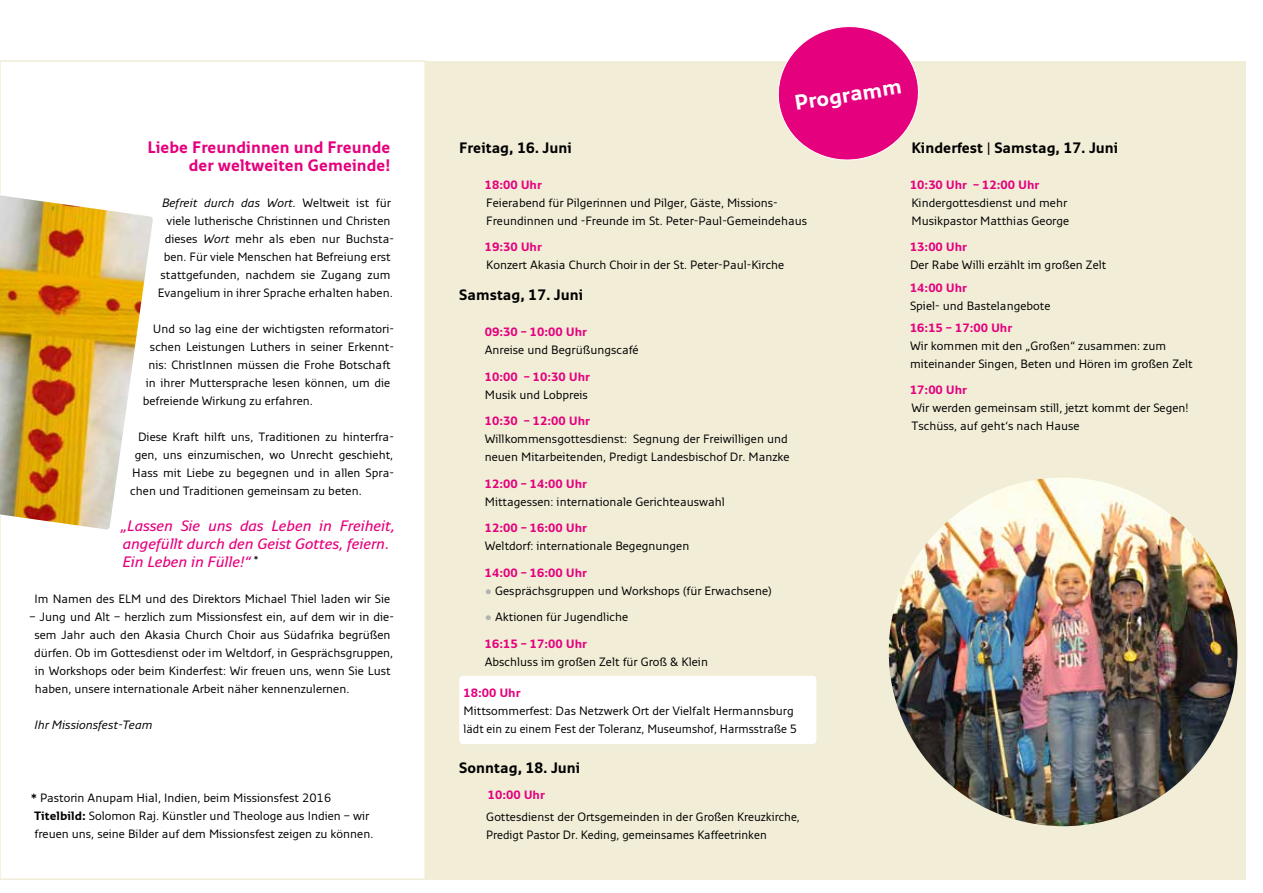
<style>
.page{position:relative;width:1263px;height:893px;background:#fff}
.page>*{position:absolute;margin:0;border:0;box-sizing:border-box;transform-origin:0 0}
.t1{font:700 21px "Monitor";color:#fff}
.t2{font:700 16.5px/18px "Monitor";color:#e5007d;text-align:right;scale:.96 1}
.t3{font:italic 600 15px/18px "Monitor";color:#e5007d}
.t4{font:700 15px "Monitor";color:#000;scale:.96 1}
.t5{font:12px/18px "Monitor";color:#000}
.t6{font:700 12px "Monitor";color:#e5007d}
.t7{font:italic 12px "Monitor";color:#000}
.s1{font-style:italic}
.s2{font-weight:700}
.s3{color:#b1b2b3}
.s4{font-weight:400}
</style>
<div class="page">
<div style="left:425px;top:61px;width:425px;height:818px;background:#f1edd7"></div>
<div style="left:459px;top:676px;width:357px;height:68px;background:#fff;border-radius:4px"></div>
<div style="left:850px;top:61px;width:396px;height:818px;background:#f1edd7"></div>
<svg style="left:778px;top:26px;width:141px;height:135px"></svg>
<img style="left:0;top:192px;width:153px;height:340px">
<img style="left:889px;top:477px;width:348px;height:349px;border-radius:174px">
<h2 class="t2" style="left:148px;top:137px;width:255px">Liebe Freundinnen und Freunde der weltweiten Gemeinde!</h2>
<p class="t5" style="left:158px;top:193px;width:238px;text-align:center"><span class="s1">Befreit durch das Wort.</span> Weltweit ist für viele lutherische Christinnen und Christen dieses <span class="s1">Wort</span> mehr als eben nur Buchsta&shy;ben. Für viele Menschen hat Befreiung erst stattgefunden, nachdem sie Zugang zum Evangelium in ihrer Sprache erhalten haben.</p>
<p class="t5" style="left:153px;top:319px;width:243px">Und so lag eine der wichtigsten reformatori-</p>
<p class="t5" style="left:150px;top:337px;width:245px">schen Leistungen Luthers in seiner Erkennt-</p>
<p class="t5" style="left:148px;top:355px;width:244px">nis: ChristInnen müssen die Frohe Botschaft</p>
<p class="t5" style="left:146px;top:373px;width:246px">in ihrer Muttersprache lesen können, um die</p>
<p class="t5" style="left:143px;top:391px;width:172px">befreiende Wirkung zu erfahren.</p>
<p class="t5" style="left:138px;top:427px;width:257px">Diese Kraft hilft uns, Traditionen zu hinterfra-</p>
<p class="t5" style="left:135px;top:445px;width:260px">gen, uns einzumischen, wo Unrecht geschieht,</p>
<p class="t5" style="left:132px;top:463px;width:263px">Hass mit Liebe zu begegnen und in allen Spra-</p>
<p class="t5" style="left:130px;top:481px;width:233px">chen und Traditionen gemeinsam zu beten.</p>
<p class="t3" style="left:120px;top:516px;width:276px">„Lassen Sie uns das Leben in Freiheit, angefüllt durch den Geist Gottes, feiern.<br>Ein Leben in Fülle!“ <sup>*</sup></p>
<p class="t5" style="left:35px;top:589px;width:357px">Im Namen des ELM und des Direktors Michael Thiel laden wir Sie</p>
<p class="t5" style="left:34px;top:607px;width:361px;text-indent:-5px">– Jung und Alt – herzlich zum Missionsfest ein, auf dem wir in die&shy;sem Jahr auch den Akasia Church Choir aus Südafrika begrüßen dürfen. Ob im Gottesdienst oder im Weltdorf, in Gesprächsgruppen, in Workshops oder beim Kinderfest: Wir freuen uns, wenn Sie Lust haben, unsere internationale Arbeit näher kennenzulernen.</p>
<p class="t7" style="left:35px;top:717px;width:120px">Ihr Missionsfest-Team</p>
<p class="t5" style="left:31px;top:788px;width:344px"><span class="s2">*</span> Pastorin Anupam Hial, Indien, beim Missionsfest 2016<br><span class="s2">Titelbild:</span> Solomon Raj. Künstler und Theologe aus Indien – wir freuen uns, seine Bilder auf dem Missionsfest zeigen zu können.</p>
<h1 class="t1" style="left:792px;top:90px;width:110px;rotate:-9deg">Programm</h1>
<p class="t4" style="left:459px;top:138px;width:119px">Freitag, 16. Juni</p>
<p class="t6" style="left:485px;top:177px;width:59px">18:00 Uhr</p>
<p class="t5" style="left:486px;top:193px;width:322px">Feierabend für Pilgerinnen und Pilger, Gäste, Missions-<br>Freundinnen und -Freunde im St. Peter-Paul-Gemeindehaus</p>
<p class="t6" style="left:485px;top:240px;width:59px">19:30 Uhr</p>
<p class="t5" style="left:486px;top:256px;width:300px">Konzert Akasia Church Choir in der St. Peter-Paul-Kirche</p>
<p class="t4" style="left:459px;top:285px;width:131px">Samstag, 17. Juni</p>
<p class="t6" style="left:485px;top:324px;width:104px">09:30 – 10:00 Uhr</p>
<p class="t5" style="left:485px;top:340px;width:155px">Anreise und Begrüßungscafé</p>
<p class="t6" style="left:485px;top:369px;width:107px">10:00 – 10:30 Uhr</p>
<p class="t5" style="left:485px;top:385px;width:105px">Musik und Lobpreis</p>
<p class="t6" style="left:485px;top:413px;width:107px">10:30 – 12:00 Uhr</p>
<p class="t5" style="left:485px;top:429px;width:306px">Willkommensgottesdienst: Segnung der Freiwilligen und neuen Mitarbeitenden, Predigt Landesbischof Dr. Manzke</p>
<p class="t6" style="left:485px;top:476px;width:104px">12:00 – 14:00 Uhr</p>
<p class="t5" style="left:485px;top:492px;width:242px">Mittagessen: internationale Gerichteauswahl</p>
<p class="t6" style="left:485px;top:520px;width:104px">12:00 – 16:00 Uhr</p>
<p class="t5" style="left:485px;top:536px;width:206px">Weltdorf: internationale Begegnungen</p>
<p class="t6" style="left:485px;top:565px;width:104px">14:00 – 16:00 Uhr</p>
<p class="t5" style="left:485px;top:581px;width:288px"><span class="s3">•</span> Gesprächsgruppen und Workshops (für Erwachsene)</p>
<p class="t5" style="left:485px;top:607px;width:145px"><span class="s3">•</span> Aktionen für Jugendliche</p>
<p class="t6" style="left:485px;top:636px;width:104px">16:15 – 17:00 Uhr</p>
<p class="t5" style="left:485px;top:652px;width:225px">Abschluss im großen Zelt für Groß &amp; Klein</p>
<p class="t6" style="left:463px;top:685px;width:59px">18:00 Uhr</p>
<p class="t5" style="left:463px;top:701px;width:335px">Mittsommerfest: Das Netzwerk Ort der Vielfalt Hermannsburg lädt ein zu einem Fest der Toleranz, Museumshof, Harmsstraße 5</p>
<p class="t4" style="left:459px;top:758px;width:128px">Sonntag, 18. Juni</p>
<p class="t6" style="left:488px;top:787px;width:59px">10:00 Uhr</p>
<p class="t5" style="left:486px;top:808px;width:315px">Gottesdienst der Ortsgemeinden in der Großen Kreuzkirche,<br>Predigt Pastor Dr. Keding, gemeinsames Kaffeetrinken</p>
<p class="t4" style="left:911px;top:138px;width:217px">Kinderfest <span class="s4">|</span> Samstag, 17. Juni</p>
<p class="t6" style="left:910px;top:177px;width:131px">10:30 Uhr – 12:00 Uhr</p>
<p class="t5" style="left:911px;top:193px;width:159px">Kindergottesdienst und mehr<br>Musikpastor Matthias George</p>
<p class="t6" style="left:910px;top:240px;width:59px">13:00 Uhr</p>
<p class="t5" style="left:910px;top:256px;width:198px">Der Rabe Willi erzählt im großen Zelt</p>
<p class="t6" style="left:910px;top:280px;width:59px">14:00 Uhr</p>
<p class="t5" style="left:910px;top:296px;width:142px">Spiel- und Bastelangebote</p>
<p class="t6" style="left:910px;top:320px;width:104px">16:15 – 17:00 Uhr</p>
<p class="t5" style="left:910px;top:336px;width:284px">Wir kommen mit den „Großen“ zusammen: zum miteinander Singen, Beten und Hören im großen Zelt</p>
<p class="t6" style="left:910px;top:383px;width:59px">17:00 Uhr</p>
<p class="t5" style="left:911px;top:399px;width:279px">Wir werden gemeinsam still, jetzt kommt der Segen!<br>Tschüss, auf geht‘s nach Hause</p>
</div>
